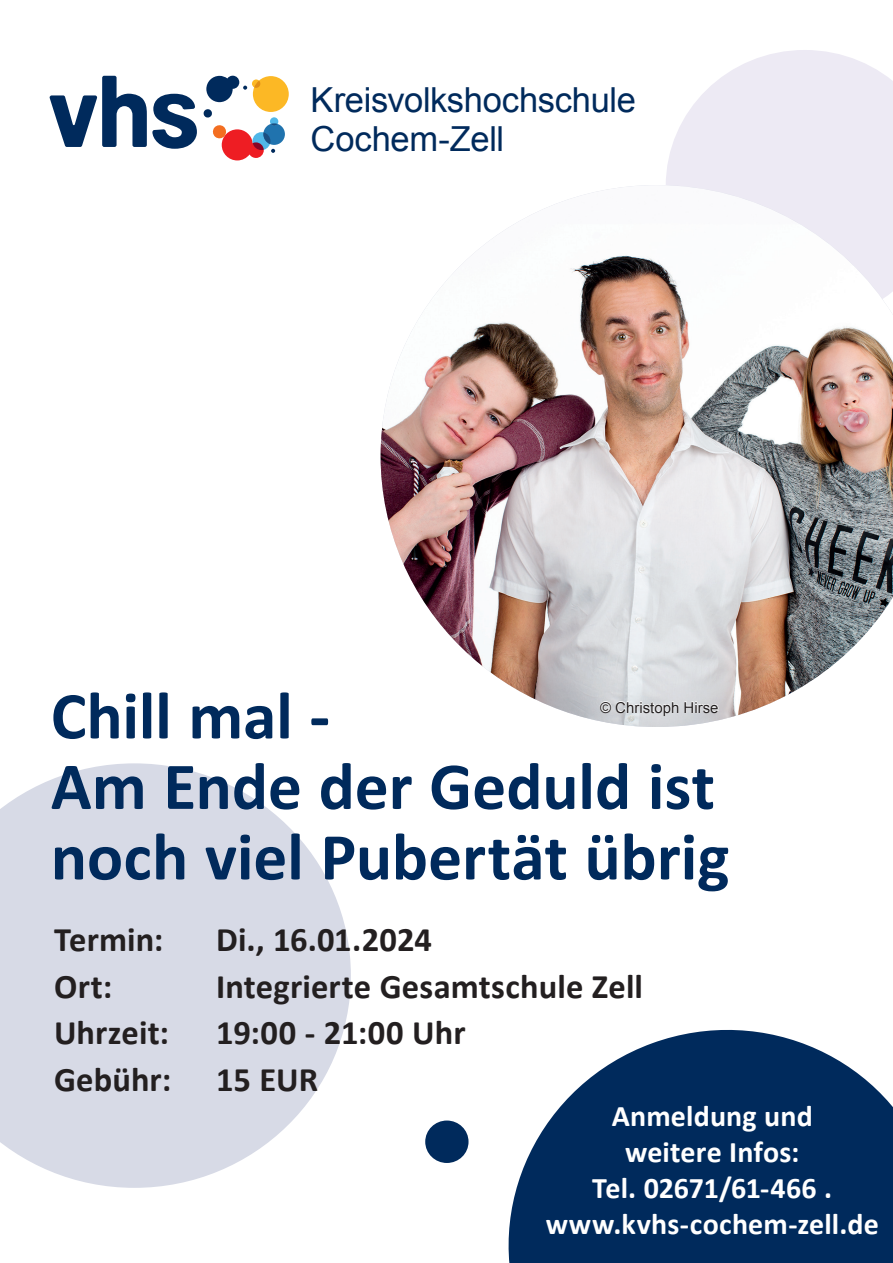
<style>
.page{position:relative;width:893px;height:1263px;background:#fff}
.page>*{position:absolute;margin:0;border:0;box-sizing:border-box;transform-origin:0 0}
.Headline_120pt{font:700 67.5px/70.5px "Calibri";color:#002a5c}
.Headline_120pt-2{font:700 34.5px "Calibri";letter-spacing:.005em;color:#231f20}
.Logozusatz_A3_blau{font:34.5px "Arial";letter-spacing:-.01em;color:#002a5c}
.Fließtext_Regular_36{font:700 30px/36px "Calibri";letter-spacing:.005em;color:#fff;text-align:center}
.Text{font:15px "Arial";color:#231f20}
</style>
<div class="page">
<svg style="left:666px;top:50px;width:227px;height:135px;fill:#edeaf4"></svg>
<img style="left:381px;top:185px;width:512px;height:542px">
<svg style="left:50px;top:76px;width:147px;height:73px"></svg>
<svg style="left:203px;top:76px;width:86px;height:84px"></svg>
<svg style="left:0;top:763px;width:351px;height:425px;fill:#d7dae6"></svg>
<svg style="left:599px;top:701px;width:120px;height:15px"></svg>
<svg style="left:508px;top:1029px;width:385px;height:234px;fill:#002a5c"></svg>
<div style="left:425px;top:1120px;width:43px;height:43px;background:#002a5c;border-radius:50%"></div>
<p class="Logozusatz_A3_blau" style="left:310px;top:77px;width:327px">Kreisvolkshochschule</p>
<p class="Logozusatz_A3_blau" style="left:310px;top:115px;width:195px">Cochem-Zell</p>
<p class="Headline_120pt" style="left:51px;top:678px;width:281px">Chill mal -</p>
<p class="Headline_120pt" style="left:51px;top:749px;width:680px">Am Ende der Geduld ist noch viel Pubertät übrig</p>
<p class="Headline_120pt-2" style="left:54px;top:915px;width:111px">Termin:</p>
<p class="Headline_120pt-2" style="left:216px;top:915px;width:217px">Di., 16.01.2024</p>
<p class="Headline_120pt-2" style="left:54px;top:962px;width:60px">Ort:</p>
<p class="Headline_120pt-2" style="left:216px;top:962px;width:429px">Integrierte Gesamtschule Zell</p>
<p class="Headline_120pt-2" style="left:54px;top:1008px;width:116px">Uhrzeit:</p>
<p class="Headline_120pt-2" style="left:216px;top:1008px;width:251px">19:00 - 21:00 Uhr</p>
<p class="Headline_120pt-2" style="left:54px;top:1055px;width:119px">Gebühr:</p>
<p class="Headline_120pt-2" style="left:216px;top:1055px;width:104px">15 EUR</p>
<p class="Text" style="left:600px;top:697px;width:120px">© Christoph Hirse</p>
<p class="Fließtext_Regular_36" style="left:612px;top:1097px;width:203px">Anmeldung und</p>
<p class="Fließtext_Regular_36" style="left:625px;top:1133px;width:176px">weitere Infos:</p>
<p class="Fließtext_Regular_36" style="left:546px;top:1169px;width:335px">Tel. 02671/61-466 . www.kvhs-cochem-zell.de</p>
</div>
